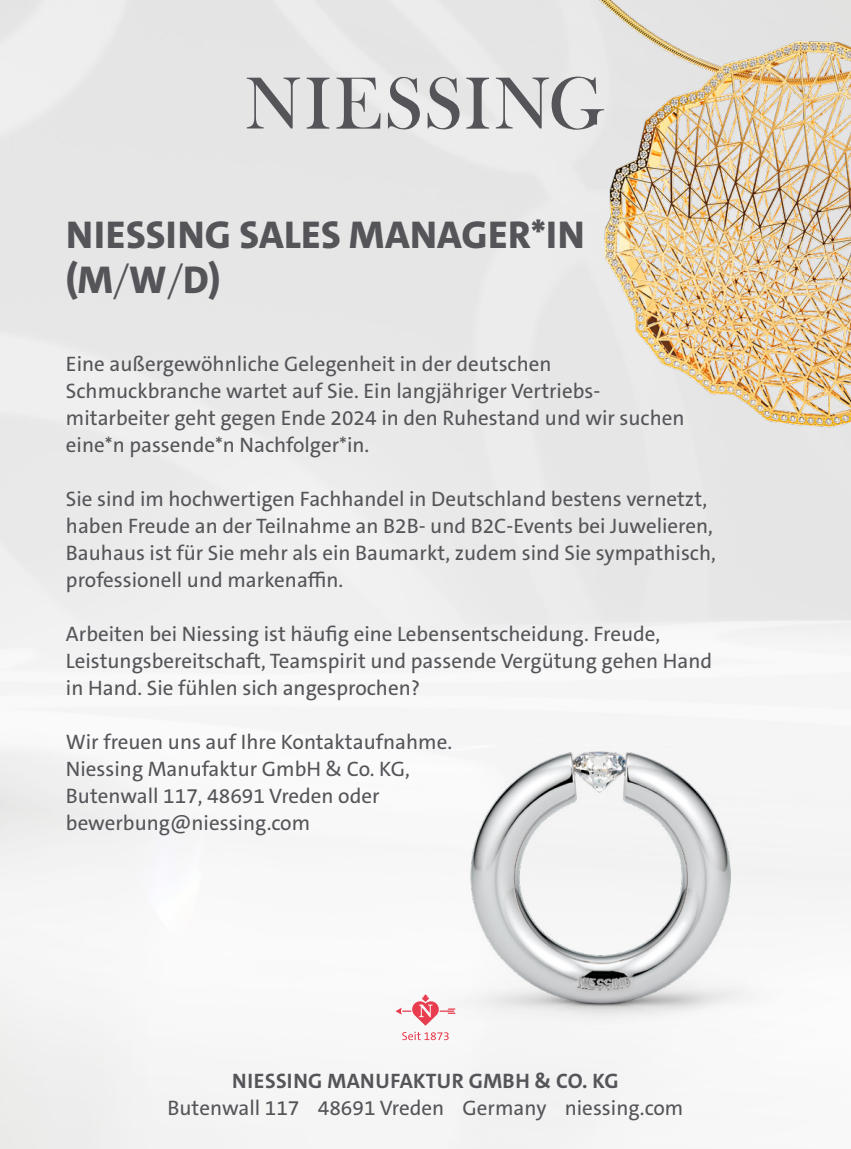
<style>
.page{position:relative;width:851px;height:1149px;background:#fff}
.page>*{position:absolute;margin:0;border:0;box-sizing:border-box;transform-origin:0 0}
.t1{font:800 39px/45px "The Sans C5";letter-spacing:.01em;color:#545459}
.t2{font:21px/27px "The Sans C5";color:#545459}
.t3{font:700 21px "The Sans C5";letter-spacing:.02em;color:#545459}
.s1{font-weight:300}
</style>
<div class="page">
<img style="left:344px;top:700px;width:506px;height:391px">
<img style="left:500px;top:0;width:350px;height:570px">
<svg style="left:247px;top:78px;width:53px;height:50px;background:#bfbfc0"></svg>
<svg style="left:306px;top:78px;width:23px;height:51px"></svg>
<svg style="left:336px;top:78px;width:44px;height:51px;background:#bbbbbd"></svg>
<svg style="left:388px;top:77px;width:32px;height:52px;background:#b6b6b7"></svg>
<svg style="left:427px;top:77px;width:32px;height:52px;background:#b4b4b6"></svg>
<svg style="left:466px;top:78px;width:23px;height:51px"></svg>
<svg style="left:495px;top:77px;width:109px;height:53px;background:#c4c4c5"></svg>
<svg style="left:395px;top:994px;width:60px;height:31px"></svg>
<svg style="left:402px;top:1031px;width:46px;height:8px"></svg>
<h1 class="t1" style="left:66px;top:212px;width:520px">NIESSING SALES MANAGER*IN (M<span class="s1">/</span>W<span class="s1">/</span>D)</h1>
<p class="t2" style="left:66px;top:350px;width:620px">Eine außergewöhnliche Gelegenheit in der deutschen Schmuckbranche wartet auf Sie. Ein langjähriger Vertriebs&shy;mitarbeiter geht gegen Ende 2024 in den Ruhestand und wir suchen eine*n passende*n Nachfolger*in.</p>
<p class="t2" style="left:66px;top:485px;width:651px">Sie sind im hochwertigen Fachhandel in Deutschland bestens vernetzt, haben Freude an der Teilnahme an B2B- und B2C-Events bei Juwelieren, Bauhaus ist für Sie mehr als ein Baumarkt, zudem sind Sie sympathisch, professionell und markenaffin.</p>
<p class="t2" style="left:66px;top:620px;width:647px">Arbeiten bei Niessing ist häufig eine Lebensentscheidung. Freude,<br>Leistungsbereitschaft, Teamspirit und passende Vergütung gehen Hand in Hand. Sie fühlen sich angesprochen?</p>
<p class="t2" style="left:66px;top:728px;width:388px">Wir freuen uns auf Ihre Kontaktaufnahme.<br>Niessing Manufaktur GmbH &amp; Co. KG, Butenwall 117, 48691 Vreden oder bewerbung@niessing.com</p>
<p class="t3" style="left:232px;top:1066px;width:388px">NIESSING MANUFAKTUR GMBH &amp; CO. KG</p>
<p class="t2" style="left:167px;top:1094px;width:517px">Butenwall 117 48691 Vreden Germany niessing.com</p>
</div>
